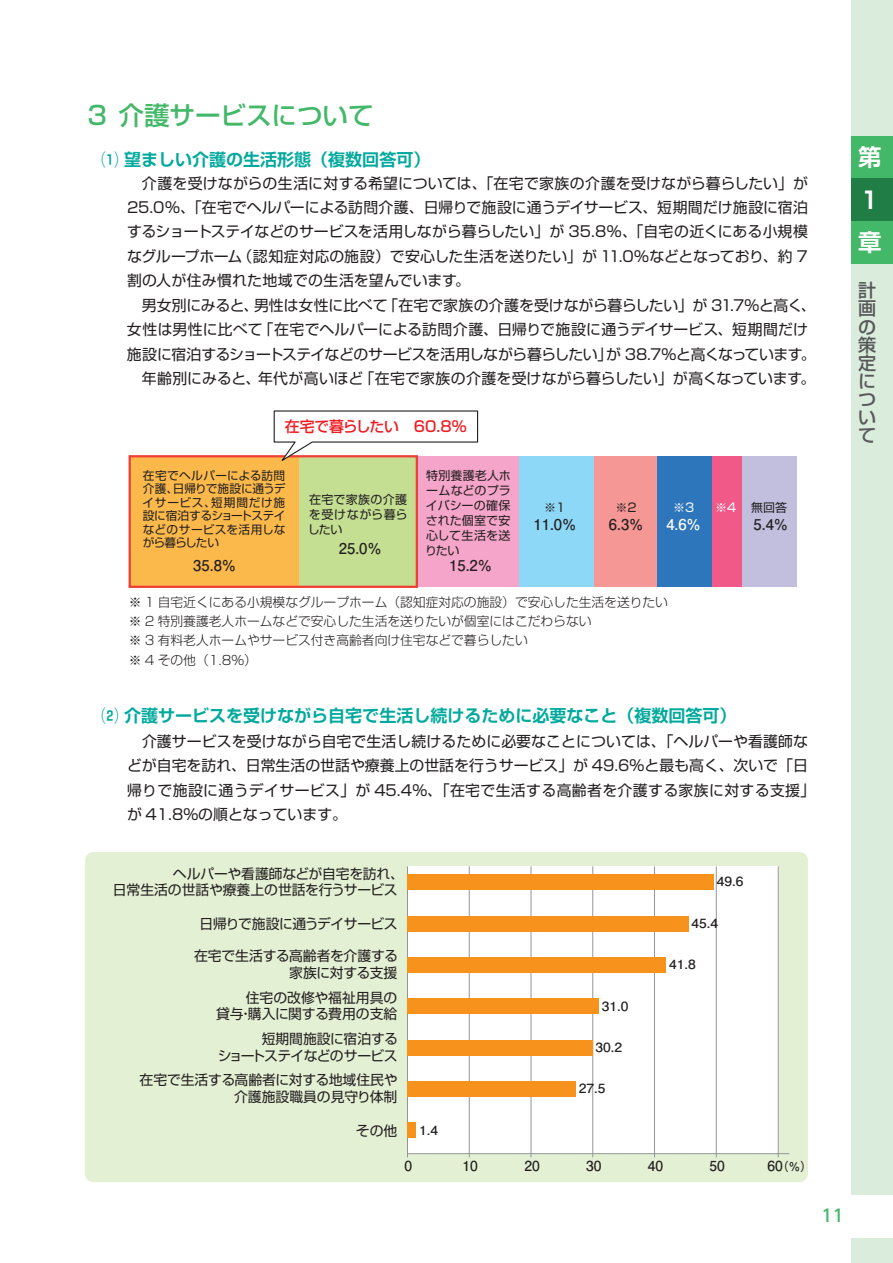
<style>
.page{position:relative;width:893px;height:1263px;background:#fff}
.page>*{position:absolute;margin:0;border:0;box-sizing:border-box;transform-origin:0 0}
.t1{font:500 25.5px "Shin Go Pro";color:#44b869}
.t2{font:700 23.4px/42.5px "Shin Go Pro De";color:#fff}
.t3{font:500 18px/18px "Shin Go Pro";color:#57585a;text-align:justify}
.t4{font:700 16.95px "Shin Go Pro De";color:#00a99d}
.t5{font:500 16.95px "UD Shin Go Pro";color:#44b869}
.t6{font:14.85px/24.5px "Shin Go Pro";color:#231f20}
.t7{font:700 14.85px "Futo Go B101 Pro";color:#231f20}
.t8{font:500 14.85px "Shin Go Pro";letter-spacing:-.015em;color:#ee1d23}
.t9{font:700 14.85px "Futo Go B101 Pro";color:#fff}
.t10{font:13.8px/16.5px "Shin Go Pro";letter-spacing:-.01em;color:#231f20;text-align:right}
.t11{font:13.8px/16.5px "Shin Go Pro";letter-spacing:-.04em;color:#231f20;text-align:right}
.t12{font:700 13.8px "Futo Go B101 Pro";color:#231f20}
.t13{font:300 12.75px/19.2px "Shin Go Pro";color:#231f20}
.t14{font:700 12.6px "Futo Go B101 Pro";color:#231f20;scale:1.09 1}
.t15{font:12px/15px "Shin Go Pro";letter-spacing:.01em;color:#231f20;text-align:justify}
.t16{font:700 12px "Futo Go B101 Pro";color:#231f20}
.t17{font:12px "Shin Go Pro";color:#fff}
.t18{font:11.7px/13.5px "Shin Go Pro";letter-spacing:-.005em;color:#231f20;text-align:justify}
.s1{color:#fff}
.s2{font-size:13.8px}
</style>
<div class="page">
<div style="left:851px;top:0;width:42px;height:1263px;background:#daecdb"></div>
<div style="left:851px;top:1195px;width:42px;height:42px;background:#fff"></div>
<div style="left:851px;top:136px;width:42px;height:43px;background:#44b869"></div>
<div style="left:851px;top:179px;width:42px;height:42px;background:#207d45"></div>
<div style="left:851px;top:221px;width:42px;height:43px;background:#44b869"></div>
<div style="left:742px;top:456px;width:55px;height:131px;background:#c2bfde"></div>
<div style="left:711px;top:456px;width:31px;height:131px;background:#f05988"></div>
<div style="left:657px;top:456px;width:54px;height:131px;background:#2e76bc"></div>
<div style="left:593px;top:456px;width:64px;height:131px;background:#f59795"></div>
<div style="left:519px;top:456px;width:74px;height:131px;background:#8dd7f7"></div>
<div style="left:417px;top:456px;width:102px;height:131px;background:#f5a5c9"></div>
<div style="left:298px;top:456px;width:119px;height:131px;background:#c4de92"></div>
<div style="left:130px;top:456px;width:168px;height:131px;background:#fcb94b"></div>
<div style="left:129px;top:455px;width:289px;height:133px;border:2px solid #ee3e35"></div>
<svg style="left:273px;top:410px;width:206px;height:54px"></svg>
<div style="left:85px;top:852px;width:723px;height:330px;background:#e4f0d4;border-radius:9px"></div>
<div style="left:407px;top:866px;width:372px;height:288px;background:#fff"></div>
<hr style="left:469px;top:866px;width:1px;height:291px;background:#939598">
<hr style="left:531px;top:866px;width:1px;height:291px;background:#939598">
<hr style="left:592px;top:866px;width:1px;height:291px;background:#939598">
<hr style="left:654px;top:866px;width:1px;height:291px;background:#939598">
<hr style="left:716px;top:866px;width:1px;height:291px;background:#939598">
<hr style="left:778px;top:866px;width:1px;height:291px;background:#939598">
<hr style="left:407px;top:1153px;width:382px;height:1px;background:#939598">
<hr style="left:407px;top:866px;width:1px;height:291px;background:#939598">
<div style="left:407px;top:874px;width:307px;height:16px;background:#f7931d"></div>
<div style="left:407px;top:916px;width:281px;height:15px;background:#f7931d"></div>
<div style="left:407px;top:957px;width:259px;height:16px;background:#f7931d"></div>
<div style="left:407px;top:998px;width:192px;height:16px;background:#f7931d"></div>
<div style="left:407px;top:1040px;width:186px;height:15px;background:#f7931d"></div>
<div style="left:407px;top:1081px;width:169px;height:16px;background:#f7931d"></div>
<div style="left:407px;top:1122px;width:9px;height:16px;background:#f7931d"></div>
<h1 class="t1" style="left:85px;top:94px;width:291px">３ 介護サービスについて</h1>
<p class="t4" style="left:85px;top:146px;width:347px">　⑴ 望ましい介護の生活形態（複数回答可）</p>
<p class="t6" style="left:127px;top:169px;width:690px">　介護を受けながらの生活に対する希望については、「在宅で家族の介護を受けながら暮らしたい」が25.0％、「在宅でヘルパーによる訪問介護、日帰りで施設に通うデイサービス、短期間だけ施設に宿泊するショートステイなどのサービスを活用しながら暮らしたい」が 35.8％、「自宅の近くにある小規模なグループホーム（認知症対応の施設）で安心した生活を送りたい」が 11.0％などとなっており、約 7割の人が住み慣れた地域での生活を望んでいます。<br>　男女別にみると、男性は女性に比べて「在宅で家族の介護を受けながら暮らしたい」が 31.7％と高く、女性は男性に比べて「在宅でヘルパーによる訪問介護、日帰りで施設に通うデイサービス、短期間だけ施設に宿泊するショートステイなどのサービスを活用しながら暮らしたい」が 38.7％と高くなっています。　年齢別にみると、年代が高いほど「在宅で家族の介護を受けながら暮らしたい」が高くなっています。</p>
<p class="t8" style="left:285px;top:414px;width:183px">在宅で暮らしたい　60.8%</p>
<p class="t18" style="left:143px;top:467px;width:145px">在宅でヘルパーによる訪問介護、日帰りで施設に通うデイサービス、短期間だけ施設に宿泊するショートステイなどのサービスを活用しながら暮らしたい</p>
<p class="t7" style="left:193px;top:554px;width:45px">35.8％</p>
<p class="t15" style="left:308px;top:491px;width:101px">在宅で家族の介護を受けながら暮らしたい</p>
<p class="t7" style="left:339px;top:537px;width:45px">25.0％</p>
<p class="t15" style="left:425px;top:466px;width:87px">特別養護老人ホームなどのプライバシーの確保された個室で安心して生活を送りたい</p>
<p class="t7" style="left:449px;top:554px;width:45px">15.2％</p>
<p class="t15" style="left:544px;top:499px;width:23px">※1</p>
<p class="t7" style="left:533px;top:513px;width:45px">11.0％</p>
<p class="t15" style="left:616px;top:499px;width:23px">※2</p>
<p class="t7" style="left:609px;top:513px;width:36px">6.3％</p>
<p class="t17" style="left:673px;top:498px;width:23px">※3</p>
<p class="t9" style="left:666px;top:513px;width:36px">4.6％</p>
<p class="t13" style="left:129px;top:591px;width:541px">※ 1 自宅近くにある小規模なグループホーム（認知症対応の施設）で安心した生活を送りたい※ 2 特別養護老人ホームなどで安心した生活を送りたいが個室にはこだわらない<br>※ 3 有料老人ホームやサービス付き高齢者向け住宅などで暮らしたい<br>※ 4 その他（1.8％）</p>
<p class="t15" style="left:715px;top:499px;width:73px"><span class="s1">※4</span> 無回答</p>
<p class="t7" style="left:754px;top:513px;width:36px">5.4％</p>
<p class="t4" style="left:85px;top:702px;width:653px">　⑵ 介護サービスを受けながら自宅で生活し続けるために必要なこと（複数回答可）</p>
<p class="t6" style="left:127px;top:727px;width:690px">　介護サービスを受けながら自宅で生活し続けるために必要なことについては、「ヘルパーや看護師などが自宅を訪れ、日常生活の世話や療養上の世話を行うサービス」が 49.6％と最も高く、次いで「日帰りで施設に通うデイサービス」が 45.4％、「在宅で生活する高齢者を介護する家族に対する支援」が 41.8％の順となっています。</p>
<p class="t10" style="left:113px;top:863px;width:293px;text-align:left;text-indent:60px">ヘルパーや看護師などが自宅を訪れ、日常生活の世話や療養上の世話を行うサービス</p>
<p class="t14" style="left:717px;top:872px;width:26px">49.6</p>
<p class="t11" style="left:200px;top:913px;width:200px">日帰りで施設に通うデイサービス</p>
<p class="t14" style="left:691px;top:913px;width:26px">45.4</p>
<p class="t10" style="left:194px;top:946px;width:205px">在宅で生活する高齢者を介護する家族に対する支援</p>
<p class="t14" style="left:669px;top:954px;width:26px">41.8</p>
<p class="t10" style="left:216px;top:987px;width:183px">住宅の改修や福祉用具の<br>貸与・購入に関する費用の支給</p>
<p class="t14" style="left:602px;top:996px;width:26px">31.0</p>
<p class="t11" style="left:218px;top:1029px;width:182px">短期間施設に宿泊する<br>ショートステイなどのサービス</p>
<p class="t14" style="left:596px;top:1037px;width:26px">30.2</p>
<p class="t10" style="left:140px;top:1070px;width:259px">在宅で生活する高齢者に対する地域住民や介護施設職員の見守り体制</p>
<p class="t14" style="left:579px;top:1078px;width:26px">27.5</p>
<p class="t10" style="left:356px;top:1120px;width:43px">その他</p>
<p class="t14" style="left:419px;top:1120px;width:19px">1.4</p>
<p class="t12" style="left:405px;top:1154px;width:9px">0</p>
<p class="t12" style="left:463px;top:1154px;width:17px">10</p>
<p class="t12" style="left:524px;top:1154px;width:17px">20</p>
<p class="t12" style="left:586px;top:1154px;width:17px">30</p>
<p class="t12" style="left:648px;top:1154px;width:17px">40</p>
<p class="t12" style="left:710px;top:1154px;width:17px">50</p>
<p class="t16" style="left:767px;top:1157px;width:47px"><span class="s2">60</span>（％）</p>
<p class="t5" style="left:822px;top:1201px;width:24px">11</p>
<h2 class="t2" style="left:858px;top:133px;width:24px">第<br>１章</h2>
<p class="t3" style="left:858px;top:279px;width:19px">計画の策定について</p>
</div>
